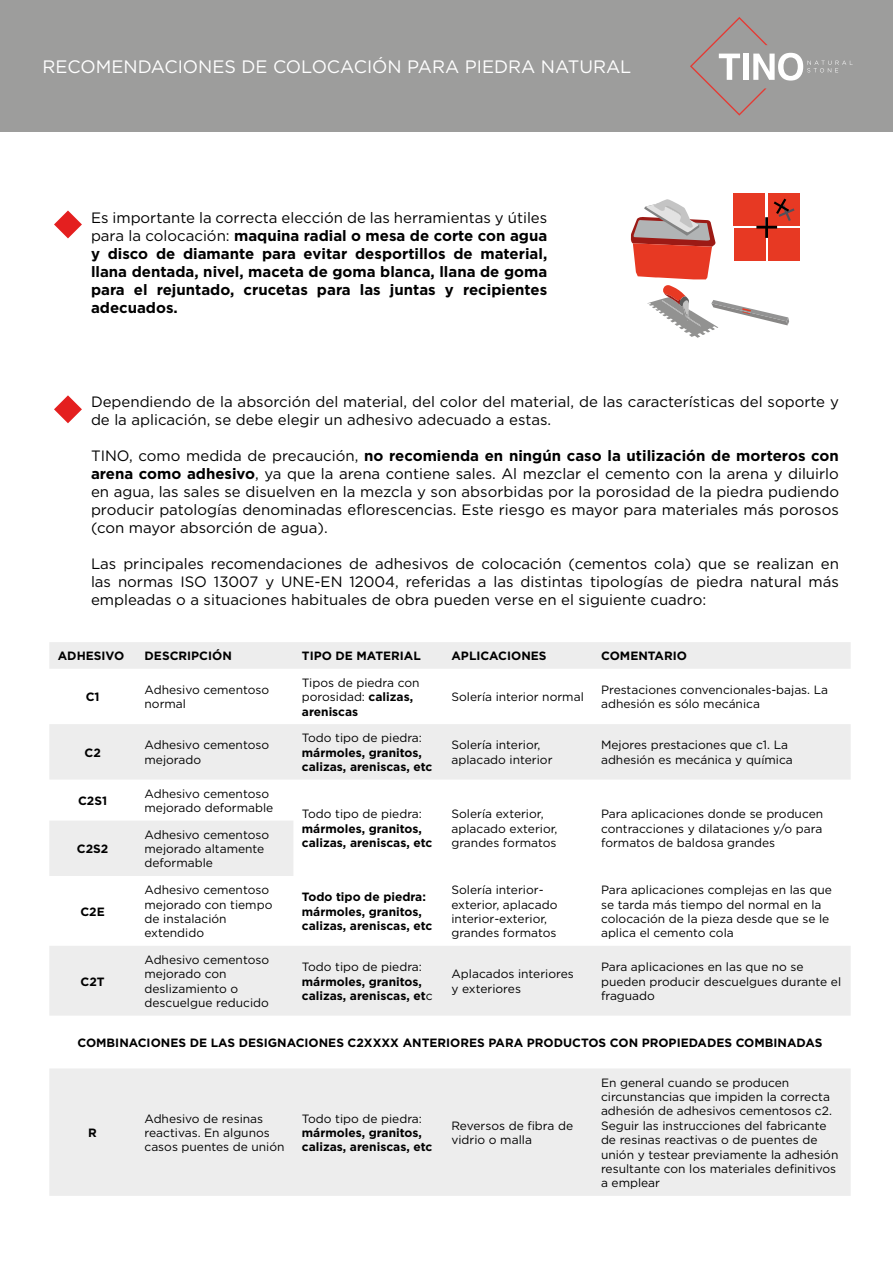
<style>
.page{position:relative;width:893px;height:1263px;background:#fff}
.page>*{position:absolute;margin:0;border:0;box-sizing:border-box;transform-origin:0 0}
.t1{font:18px "Gotham";color:#fff}
.t2{font:15px/18px "Gotham";color:#000;text-align:justify}
.t3{font:700 15px/18px "Gotham";color:#000;text-align:justify}
.t4{font:12px/14.4px "Gotham";color:#000}
.t5{font:700 12px/14.4px "Gotham";color:#000}
.s1{font-weight:400}
.s2{font-weight:700}
</style>
<div class="page">
<svg style="left:54px;top:210px;width:28px;height:28px"></svg>
<svg style="left:54px;top:395px;width:28px;height:28px"></svg>
<div style="left:0;top:0;width:893px;height:132px;background:#9d9d9c"></div>
<svg style="left:690px;top:17px;width:163px;height:99px"></svg>
<div style="left:734px;top:194px;width:31px;height:32px;background:#e73923"></div>
<div style="left:768px;top:194px;width:31px;height:32px;background:#e73923"></div>
<div style="left:734px;top:229px;width:31px;height:32px;background:#e73923"></div>
<div style="left:768px;top:229px;width:31px;height:32px;background:#e73923"></div>
<svg style="left:756px;top:199px;width:38px;height:39px"></svg>
<svg style="left:630px;top:199px;width:86px;height:80px"></svg>
<svg style="left:647px;top:285px;width:142px;height:53px"></svg>
<svg style="left:49px;top:642px;width:802px;height:554px;fill:#ededed"></svg>
<h1 class="t1" style="left:43px;top:56px;width:590px">RECOMENDACIONES DE COLOCACIÓN PARA PIEDRA NATURAL</h1>
<p class="t3" style="left:91px;top:208px;width:458px"><span class="s1">Es importante la correcta elección de las herramientas y útiles para la colocación:</span> maquina radial o mesa de corte con agua y disco de diamante para evitar desportillos de material, llana dentada, nivel, maceta de goma blanca, llana de goma para el rejuntado, crucetas para las juntas y recipientes adecuados.</p>
<p class="t2" style="left:91px;top:393px;width:749px">Dependiendo de la absorción del material, del color del material, de las características del soporte y de la aplicación, se debe elegir un adhesivo adecuado a estas.</p>
<p class="t2" style="left:91px;top:447px;width:749px">TINO, como medida de precaución, <span class="s2">no recomienda en ningún caso la utilización de morteros con arena como adhesivo</span>, ya que la arena contiene sales. Al mezclar el cemento con la arena y diluirlo en agua, las sales se disuelven en la mezcla y son absorbidas por la porosidad de la piedra pudiendo producir patologías denominadas eflorescencias. Este riesgo es mayor para materiales más porosos (con mayor absorción de agua).</p>
<p class="t2" style="left:91px;top:555px;width:749px">Las principales recomendaciones de adhesivos de colocación (cementos cola) que se realizan en las normas ISO 13007 y UNE-EN 12004, referidas a las distintas tipologías de piedra natural más empleadas o a situaciones habituales de obra pueden verse en el siguiente cuadro:</p>
<p class="t5" style="left:58px;top:649px;width:68px">ADHESIVO</p>
<p class="t5" style="left:145px;top:649px;width:89px">DESCRIPCIÓN</p>
<p class="t5" style="left:302px;top:649px;width:120px">TIPO DE MATERIAL</p>
<p class="t5" style="left:451px;top:649px;width:97px">APLICACIONES</p>
<p class="t5" style="left:601px;top:649px;width:87px">COMENTARIO</p>
<p class="t5" style="left:86px;top:690px;width:15px">C1</p>
<p class="t4" style="left:145px;top:682px;width:126px">Adhesivo cementoso normal</p>
<p class="t4" style="left:302px;top:675px;width:119px">Tipos de piedra con porosidad: <span class="s2">calizas, areniscas</span></p>
<p class="t4" style="left:451px;top:689px;width:134px">Solería interior normal</p>
<p class="t4" style="left:601px;top:682px;width:229px">Prestaciones convencionales-bajas. La adhesión es sólo mecánica</p>
<p class="t5" style="left:85px;top:745px;width:18px">C2</p>
<p class="t4" style="left:145px;top:738px;width:126px">Adhesivo cementoso mejorado</p>
<p class="t5" style="left:78px;top:793px;width:31px">C2S1</p>
<p class="t4" style="left:145px;top:786px;width:130px">Adhesivo cementoso mejorado deformable</p>
<p class="t5" style="left:77px;top:841px;width:33px">C2S2</p>
<p class="t4" style="left:145px;top:827px;width:126px">Adhesivo cementoso mejorado altamente deformable</p>
<p class="t4" style="left:302px;top:730px;width:122px">Todo tipo de piedra:</p>
<p class="t5" style="left:302px;top:745px;width:132px">mármoles, granitos, calizas, areniscas, etc</p>
<p class="t4" style="left:451px;top:738px;width:103px">Solería interior, aplacado interior</p>
<p class="t4" style="left:601px;top:738px;width:193px">Mejores prestaciones que c1. La adhesión es mecánica y química</p>
<p class="t4" style="left:302px;top:806px;width:122px">Todo tipo de piedra:</p>
<p class="t5" style="left:302px;top:821px;width:132px">mármoles, granitos, calizas, areniscas, etc</p>
<p class="t4" style="left:451px;top:806px;width:108px">Solería exterior, aplacado exterior, grandes formatos</p>
<p class="t4" style="left:601px;top:806px;width:224px;text-align:justify">Para aplicaciones donde se producen contracciones y dilataciones y/o para formatos de baldosa grandes</p>
<p class="t5" style="left:80px;top:904px;width:26px">C2E</p>
<p class="t4" style="left:145px;top:882px;width:129px">Adhesivo cementoso mejorado con tiempo de instalación extendido</p>
<p class="t5" style="left:302px;top:890px;width:132px">Todo tipo de piedra: mármoles, granitos, calizas, areniscas, etc</p>
<p class="t4" style="left:451px;top:882px;width:108px">Solería interior&shy;exterior, aplacado interior-exterior, grandes formatos</p>
<p class="t4" style="left:601px;top:882px;width:232px">Para aplicaciones complejas en las que se tarda más tiempo del normal en la colocación de la pieza desde que se le aplica el cemento cola</p>
<p class="t4" style="left:145px;top:952px;width:126px">Adhesivo cementoso mejorado con deslizamiento o descuelgue reducido</p>
<p class="t4" style="left:302px;top:959px;width:122px">Todo tipo de piedra:</p>
<p class="t5" style="left:302px;top:974px;width:132px">mármoles, granitos, calizas, areniscas, et<span class="s1">c</span></p>
<p class="t4" style="left:451px;top:966px;width:124px">Aplacados interiores y exteriores</p>
<p class="t4" style="left:601px;top:959px;width:242px">Para aplicaciones en las que no se pueden producir descuelgues durante el fraguado</p>
<p class="t5" style="left:77px;top:1035px;width:746px">COMBINACIONES DE LAS DESIGNACIONES C2XXXX ANTERIORES PARA PRODUCTOS CON PROPIEDADES COMBINADAS</p>
<p class="t5" style="left:81px;top:974px;width:26px">C2T</p>
<p class="t5" style="left:88px;top:1125px;width:10px">R</p>
<p class="t4" style="left:144px;top:1111px;width:142px">Adhesivo de resinas reactivas. En algunos casos puentes de unión</p>
<p class="t4" style="left:302px;top:1111px;width:122px">Todo tipo de piedra:</p>
<p class="t5" style="left:302px;top:1125px;width:132px">mármoles, granitos, calizas, areniscas, etc</p>
<p class="t4" style="left:451px;top:1118px;width:123px">Reversos de fibra de vidrio o malla</p>
<p class="t4" style="left:601px;top:1075px;width:239px">En general cuando se producen circunstancias que impiden la correcta adhesión de adhesivos cementosos c2.<br>Seguir las instrucciones del fabricante de resinas reactivas o de puentes de unión y testear previamente la adhesión resultante con los materiales definitivos a emplear</p>
</div>
